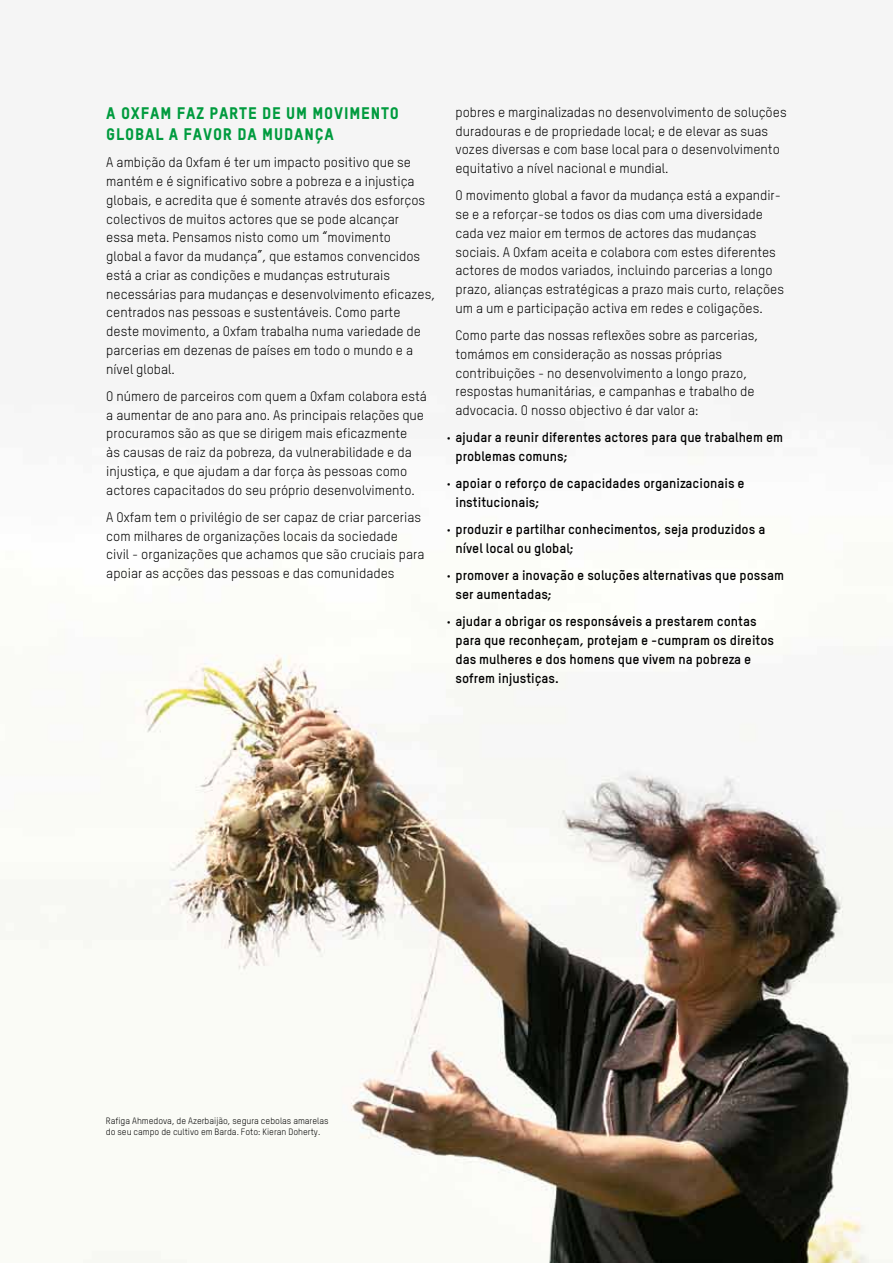
<style>
.page{position:relative;width:893px;height:1263px;background:#fff}
.page>*{position:absolute;margin:0;border:0;box-sizing:border-box;transform-origin:0 0}
.t1{font:16.5px/21px "Oxfam TSTARPRO Headline";letter-spacing:.05em;color:#009b3e}
.t2{font:13.5px/18.8px "Oxfam TSTARPRO";color:#000}
.t3{font:700 13.5px/18.8px "Oxfam TSTARPRO";color:#000}
.t4{font:9px/11.2px "Oxfam TSTARPRO";color:#000}
.s1{font-size:10.5px}
</style>
<div class="page">
<img style="left:0;top:447px;width:893px;height:816px">
<p class="t1" style="left:106px;top:102px;width:294px">A OXFAM FAZ PARTE DE UM MOVIMENTO<br>GLOBAL A FAVOR DA MUDANÇA</p>
<p class="t2" style="left:106px;top:153px;width:330px">A ambição da Oxfam é ter um impacto positivo que se mantém e é significativo sobre a pobreza e a injustiça globais, e acredita que é somente através dos esforços colectivos de muitos actores que se pode alcançar<br>essa meta. Pensamos nisto como um “movimento<br>global a favor da mudança”, que estamos convencidos está a criar as condições e mudanças estruturais necessárias para mudanças e desenvolvimento eficazes, centrados nas pessoas e sustentáveis. Como parte deste movimento, a Oxfam trabalha numa variedade de parcerias em dezenas de países em todo o mundo e a nível global.</p>
<p class="t2" style="left:106px;top:387px;width:322px">O número de parceiros com quem a Oxfam colabora está a aumentar de ano para ano. As principais relações que procuramos são as que se dirigem mais eficazmente<br>às causas de raiz da pobreza, da vulnerabilidade e da injustiça, e que ajudam a dar força às pessoas como actores capacitados do seu próprio desenvolvimento.</p>
<p class="t2" style="left:106px;top:508px;width:320px">A Oxfam tem o privilégio de ser capaz de criar parcerias com milhares de organizações locais da sociedade<br>civil - organizações que achamos que são cruciais para apoiar as acções das pessoas e das comunidades</p>
<p class="t2" style="left:455px;top:102px;width:333px">pobres e marginalizadas no desenvolvimento de soluções duradouras e de propriedade local; e de elevar as suas vozes diversas e com base local para o desenvolvimento equitativo a nível nacional e mundial.</p>
<p class="t2" style="left:455px;top:186px;width:330px">O movimento global a favor da mudança está a expandir&shy;se e a reforçar-se todos os dias com uma diversidade cada vez maior em termos de actores das mudanças sociais. A Oxfam aceita e colabora com estes diferentes actores de modos variados, incluindo parcerias a longo prazo, alianças estratégicas a prazo mais curto, relações um a um e participação activa em redes e coligações.</p>
<p class="t2" style="left:455px;top:326px;width:304px">Como parte das nossas reflexões sobre as parcerias, tomámos em consideração as nossas próprias contribuições - no desenvolvimento a longo prazo, respostas humanitárias, e campanhas e trabalho de advocacia. O nosso objectivo é dar valor a:</p>
<p class="t3" style="left:455px;top:428px;width:329px;text-indent:-9px"><span class="s1">•</span> ajudar a reunir diferentes actores para que trabalhem em problemas comuns;</p>
<p class="t3" style="left:455px;top:474px;width:291px;text-indent:-9px"><span class="s1">•</span> apoiar o reforço de capacidades organizacionais e institucionais;</p>
<p class="t3" style="left:455px;top:520px;width:311px;text-indent:-9px"><span class="s1">•</span> produzir e partilhar conhecimentos, seja produzidos a nível local ou global;</p>
<p class="t3" style="left:455px;top:566px;width:330px;text-indent:-9px"><span class="s1">•</span> promover a inovação e soluções alternativas que possam ser aumentadas;</p>
<p class="t3" style="left:455px;top:612px;width:320px;text-indent:-9px"><span class="s1">•</span> ajudar a obrigar os responsáveis a prestarem contas para que reconheçam, protejam e -cumpram os direitos das mulheres e dos homens que vivem na pobreza e sofrem injustiças.</p>
<p class="t4" style="left:106px;top:1115px;width:224px">Rafiga Ahmedova, de Azerbaijão, segura cebolas amarelas do seu campo de cultivo em Barda. Foto: Kieran Doherty.</p>
</div>
